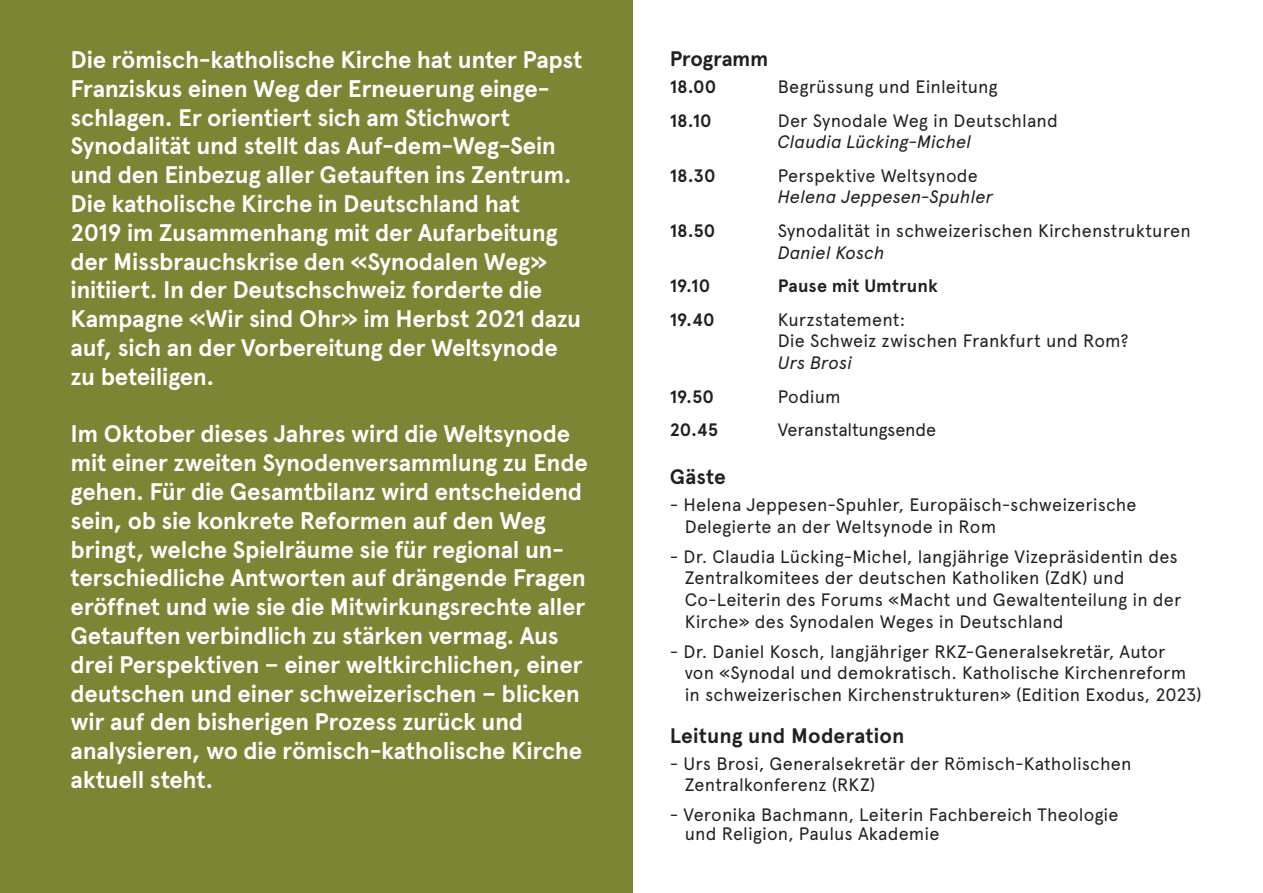
<style>
.page{position:relative;width:1263px;height:893px;background:#fff}
.page>*{position:absolute;margin:0;border:0;box-sizing:border-box;transform-origin:0 0}
.Lead{font:700 24px/28.8px "Apercu Pro";letter-spacing:-.015em;color:#fff}
.Fliesstext_Titel{font:700 21px "Apercu Pro";letter-spacing:.005em;color:#231f20}
.Lead-2{font:700 21px "Apercu Pro";letter-spacing:-.01em;color:#231f20}
.Fliesstext_Titel-2{font:18px "Apercu Pro";letter-spacing:.005em;color:#231f20}
.Fliesstext{font:18px/21.6px "Apercu Pro";letter-spacing:.005em;color:#231f20}
.Fliesstext-2{font:italic 18px "Apercu Pro";letter-spacing:-.005em;color:#231f20}
.Fliesstext-3{font:700 18px "Apercu Pro";color:#231f20}
.Lead-3{font:18px "Apercu Pro";letter-spacing:-.015em;color:#231f20}
.Lead-4{font:700 18px "Apercu Pro";color:#231f20}
.s1{font-style:italic}
</style>
<div class="page">
<div style="left:0;top:0;width:632px;height:893px;background:#7c8534"></div>
<p class="Lead" style="left:71px;top:45px;width:514px">Die römisch-katholische Kirche hat unter Papst</p>
<p class="Lead" style="left:71px;top:73px;width:481px">Franziskus einen Weg der Erneuerung einge-</p>
<p class="Lead" style="left:71px;top:102px;width:441px">schlagen. Er orientiert sich am Stichwort</p>
<p class="Lead" style="left:71px;top:131px;width:487px">Synodalität und stellt das Auf-dem-Weg-Sein</p>
<p class="Lead" style="left:71px;top:160px;width:502px">und den Einbezug aller Getauften ins Zentrum.</p>
<p class="Lead" style="left:71px;top:189px;width:451px">Die katholische Kirche in Deutschland hat</p>
<p class="Lead" style="left:71px;top:217px;width:489px">2019 im Zusammenhang mit der Aufarbeitung</p>
<p class="Lead" style="left:71px;top:246px;width:478px">der Missbrauchskrise den «Synodalen Weg»</p>
<p class="Lead" style="left:71px;top:275px;width:473px">initiiert. In der Deutschschweiz forderte die</p>
<p class="Lead" style="left:71px;top:304px;width:512px">Kampagne «Wir sind Ohr» im Herbst 2021 dazu</p>
<p class="Lead" style="left:71px;top:333px;width:489px">auf, sich an der Vorbereitung der Weltsynode</p>
<p class="Lead" style="left:71px;top:361px;width:145px">zu beteiligen.</p>
<p class="Lead" style="left:71px;top:419px;width:501px">Im Oktober dieses Jahres wird die Weltsynode</p>
<p class="Lead" style="left:71px;top:448px;width:519px">mit einer zweiten Synodenversammlung zu Ende</p>
<p class="Lead" style="left:71px;top:477px;width:513px">gehen. Für die Gesamtbilanz wird entscheidend</p>
<p class="Lead" style="left:71px;top:505px;width:517px">sein, ob sie konkrete Reformen auf den Weg bringt, welche Spielräume sie für regional un&shy;terschiedliche Antworten auf drängende Fragen eröffnet und wie sie die Mitwirkungsrechte aller Getauften verbindlich zu stärken vermag. Aus drei Perspektiven – einer weltkirchlichen, einer</p>
<p class="Lead" style="left:71px;top:678px;width:511px">deutschen und einer schweizerischen – blicken wir auf den bisherigen Prozess zurück und</p>
<p class="Lead" style="left:71px;top:736px;width:513px">analysieren, wo die römisch-katholische Kirche aktuell steht.</p>
<p class="Lead-2" style="left:670px;top:43px;width:100px">Programm</p>
<p class="Fliesstext-3" style="left:670px;top:73px;width:48px">18.00</p>
<p class="Fliesstext" style="left:778px;top:75px;width:221px">Begrüssung und Einleitung</p>
<p class="Fliesstext-3" style="left:670px;top:107px;width:44px">18.10</p>
<p class="Fliesstext" style="left:778px;top:108px;width:282px">Der Synodale Weg in Deutschland</p>
<p class="Fliesstext-2" style="left:778px;top:128px;width:195px">Claudia Lücking-Michel</p>
<p class="Fliesstext-3" style="left:670px;top:162px;width:47px">18.30</p>
<p class="Fliesstext" style="left:778px;top:163px;width:202px">Perspektive Weltsynode</p>
<p class="Fliesstext-2" style="left:778px;top:183px;width:217px">Helena Jeppesen-Spuhler</p>
<p class="Fliesstext-3" style="left:670px;top:217px;width:47px">18.50</p>
<p class="Fliesstext" style="left:778px;top:219px;width:414px">Synodalität in schweizerischen Kirchenstrukturen<br><span class="s1">Daniel Kosch</span></p>
<p class="Fliesstext-3" style="left:670px;top:272px;width:42px">19.10</p>
<p class="Fliesstext-3" style="left:778px;top:272px;width:161px">Pause mit Umtrunk</p>
<p class="Fliesstext-3" style="left:670px;top:306px;width:46px">19.40</p>
<p class="Fliesstext" style="left:778px;top:307px;width:129px">Kurzstatement:</p>
<p class="Fliesstext" style="left:778px;top:329px;width:352px">Die Schweiz zwischen Frankfurt und Rom?</p>
<p class="Fliesstext-2" style="left:778px;top:349px;width:76px">Urs Brosi</p>
<p class="Fliesstext-3" style="left:670px;top:383px;width:46px">19.50</p>
<p class="Fliesstext" style="left:778px;top:384px;width:64px">Podium</p>
<p class="Lead-4" style="left:670px;top:416px;width:50px">20.45</p>
<p class="Lead-3" style="left:778px;top:416px;width:160px">Veranstaltungsende</p>
<p class="Lead-2" style="left:670px;top:461px;width:58px">Gäste</p>
<p class="Fliesstext_Titel-2" style="left:670px;top:491px;width:468px">- Helena Jeppesen-Spuhler, Europäisch-schweizerische</p>
<p class="Fliesstext_Titel-2" style="left:685px;top:513px;width:313px">Delegierte an der Weltsynode in Rom</p>
<p class="Fliesstext_Titel-2" style="left:670px;top:543px;width:510px">- Dr. Claudia Lücking-Michel, langjährige Vizepräsidentin des</p>
<p class="Fliesstext_Titel-2" style="left:685px;top:564px;width:441px">Zentralkomitees der deutschen Katholiken (ZdK) und</p>
<p class="Fliesstext_Titel-2" style="left:685px;top:586px;width:498px">Co-Leiterin des Forums «Macht und Gewaltenteilung in der</p>
<p class="Fliesstext_Titel-2" style="left:685px;top:608px;width:380px">Kirche» des Synodalen Weges in Deutschland</p>
<p class="Fliesstext_Titel-2" style="left:670px;top:638px;width:497px">- Dr. Daniel Kosch, langjähriger RKZ-Generalsekretär, Autor</p>
<p class="Fliesstext_Titel-2" style="left:685px;top:659px;width:503px">von «Synodal und demokratisch. Katholische Kirchenreform</p>
<p class="Fliesstext_Titel-2" style="left:685px;top:681px;width:518px">in schweizerischen Kirchenstrukturen» (Edition Exodus, 2023)</p>
<p class="Fliesstext_Titel" style="left:670px;top:720px;width:236px">Leitung und Moderation</p>
<p class="Fliesstext_Titel-2" style="left:670px;top:750px;width:463px">- Urs Brosi, Generalsekretär der Römisch-Katholischen</p>
<p class="Fliesstext_Titel-2" style="left:685px;top:771px;width:192px">Zentralkonferenz (RKZ)</p>
<p class="Fliesstext_Titel-2" style="left:670px;top:801px;width:450px">- Veronika Bachmann, Leiterin Fachbereich Theologie</p>
<p class="Fliesstext_Titel-2" style="left:685px;top:820px;width:256px">und Religion, Paulus Akademie</p>
</div>
